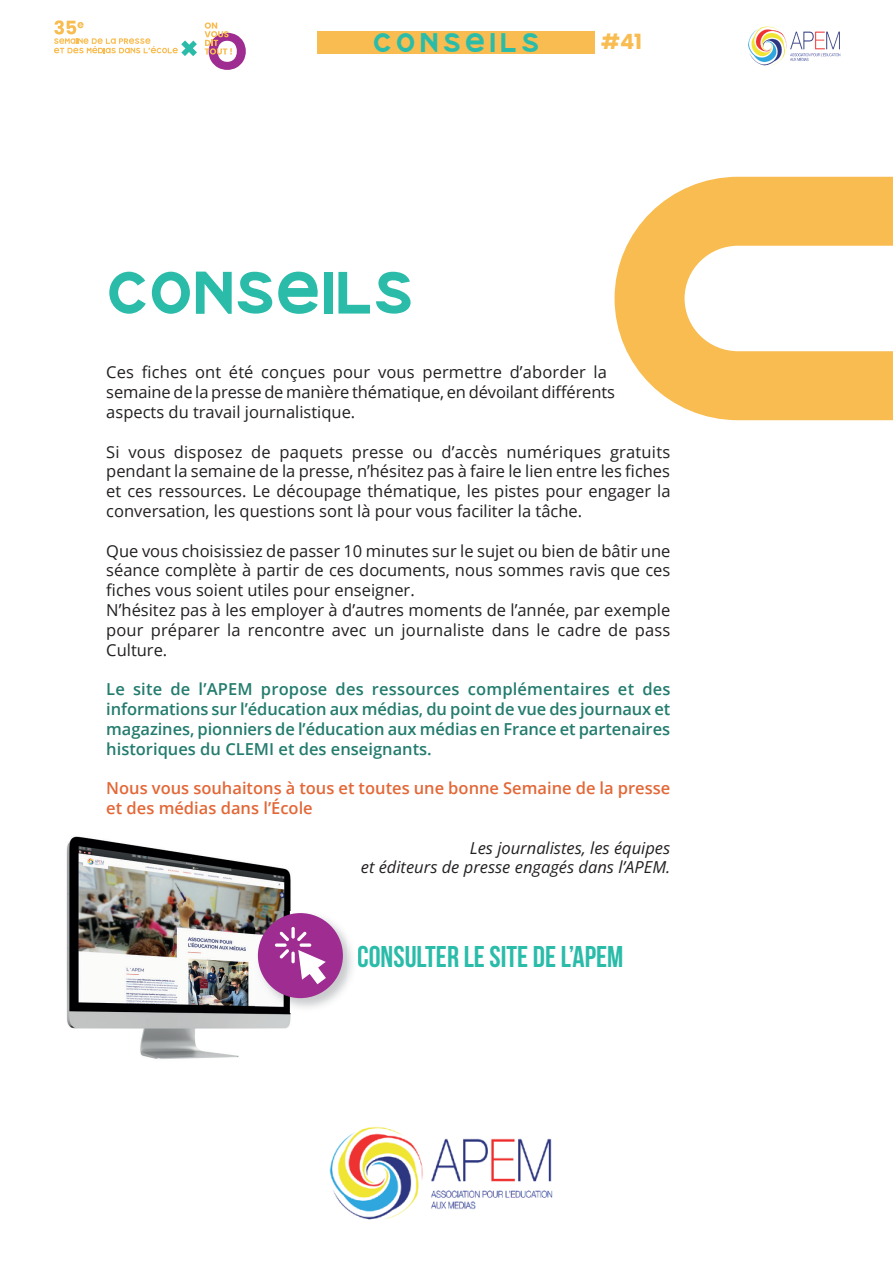
<style>
.page{position:relative;width:893px;height:1263px;background:#fff}
.page>*{position:absolute;margin:0;border:0;box-sizing:border-box;transform-origin:0 0}
.t1{font:60px "Mannie";color:#2abca9}
.t2{font:700 30px "Bebas Neue";color:#2abca9}
.t3{font:27px "Mannie";letter-spacing:.15em;color:#2abca9}
.t4{font:700 21px "Poppins";color:#f8bc50}
.t5{font:16.5px/19.8px "Open Sans";color:#231f20}
.t6{font:600 16.5px/19.8px "Open Sans";color:#237c6e;text-align:justify}
.t7{font:600 16.5px/19.8px "Open Sans";color:#e36737}
.t8{font:italic 16.5px/19.8px "Open Sans";color:#231f20;text-align:right}
</style>
<div class="page">
<img style="left:748px;top:26px;width:93px;height:40px">
<svg style="left:205px;top:22px;width:41px;height:48px"></svg>
<svg style="left:54px;top:20px;width:143px;height:36px"></svg>
<img style="left:329px;top:1126px;width:224px;height:94px">
<img style="left:66px;top:836px;width:225px;height:223px">
<img style="left:256px;top:911px;width:97px;height:101px">
<div style="left:258px;top:913px;width:85px;height:85px;background:#9f2c91;border-radius:50%"></div>
<svg style="left:276px;top:927px;width:50px;height:57px"></svg>
<div style="left:318px;top:31px;width:277px;height:22px;background:#f8bc50"></div>
<svg style="left:615px;top:177px;width:278px;height:243px;fill:#f8bc50"></svg>
<h3 class="t3" style="left:373px;top:27px;width:168px">CONSEILS</h3>
<p class="t4" style="left:601px;top:29px;width:43px">#41</p>
<h1 class="t1" style="left:106px;top:258px;width:309px">CONSEILS</h1>
<p class="t5" style="left:106px;top:362px;width:510px">Ces fiches ont été conçues pour vous permettre d’aborder la semaine de la presse de manière thématique, en dévoilant différents aspects du travail journalistique.</p>
<p class="t5" style="left:106px;top:441px;width:566px;text-align:justify">Si vous disposez de paquets presse ou d’accès numériques gratuits pendant la semaine de la presse, n’hésitez pas à faire le lien entre les fiches et ces ressources. Le découpage thématique, les pistes pour engager la conversation, les questions sont là pour vous faciliter la tâche.</p>
<p class="t5" style="left:106px;top:540px;width:566px">Que vous choisissiez de passer 10 minutes sur le sujet ou bien de bâtir une séance complète à partir de ces documents, nous sommes ravis que ces fiches vous soient utiles pour enseigner.<br>N’hésitez pas à les employer à d’autres moments de l’année, par exemple pour préparer la rencontre avec un journaliste dans le cadre de pass Culture.</p>
<p class="t6" style="left:106px;top:679px;width:566px">Le site de l’APEM propose des ressources complémentaires et des informations sur l’éducation aux médias, du point de vue des journaux et magazines, pionniers de l’éducation aux médias en France et partenaires historiques du CLEMI et des enseignants.</p>
<p class="t7" style="left:106px;top:778px;width:566px">Nous vous souhaitons à tous et toutes une bonne Semaine de la presse et des médias dans l’École</p>
<p class="t8" style="left:361px;top:837px;width:311px">Les journalistes, les équipes<br>et éditeurs de presse engagés dans l’APEM.</p>
<h2 class="t2" style="left:357px;top:940px;width:268px">CONSULTER LE SITE DE l’APEM</h2>
</div>
